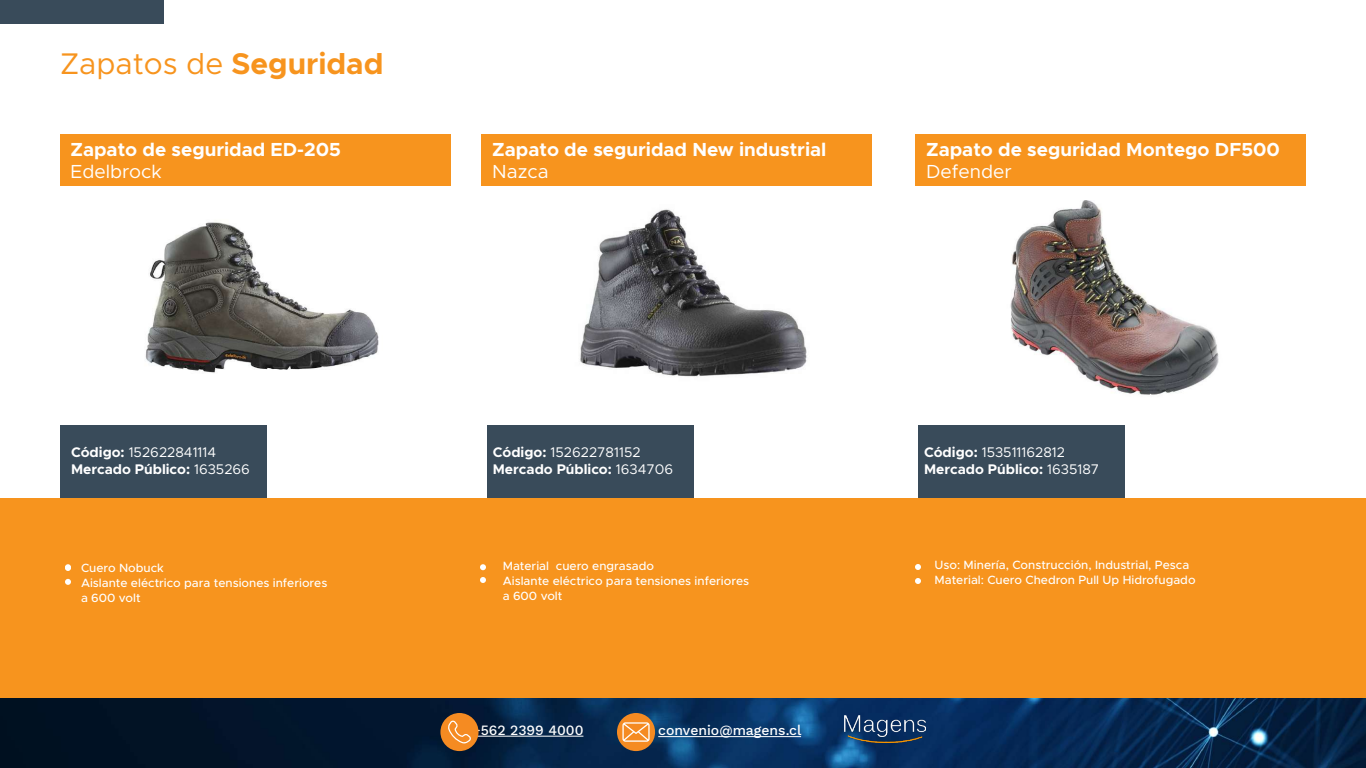
<style>
.page{position:relative;width:1366px;height:768px;background:#fff}
.page>*{position:absolute;margin:0;border:0;box-sizing:border-box;transform-origin:0 0}
.t1{font:30px "Metropolis";color:#f7941e}
.t2{font:700 19px "Metropolis";color:#fff}
.t3{font:19px "Metropolis";color:#fff}
.t4{font:700 14px/16.8px "Metropolis";color:#fff}
.t5{font:500 14px "Work Sans";color:#fff}
.t6{font:500 12px/15px "Metropolis";color:#fff}
.s1{font-weight:700}
.s2{font-weight:400}
</style>
<div class="page">
<img style="left:0;top:698px;width:1366px;height:70px">
<div style="left:617px;top:713px;width:38px;height:38px;background:#f58b22;border-radius:50%"></div>
<svg style="left:622px;top:722px;width:28px;height:20px"></svg>
<hr style="left:658px;top:736px;width:143px;height:1px;background:#fff">
<hr style="left:450px;top:736px;width:133px;height:1px;background:#fff">
<div style="left:440px;top:713px;width:39px;height:38px;background:#f58b22;border-radius:50%"></div>
<svg style="left:448px;top:720px;width:23px;height:23px"></svg>
<img style="left:845px;top:716px;width:81px;height:27px">
<div style="left:60px;top:425px;width:207px;height:98px;background:#394b5a"></div>
<div style="left:487px;top:425px;width:207px;height:98px;background:#394b5a"></div>
<div style="left:918px;top:425px;width:207px;height:98px;background:#394b5a"></div>
<div style="left:0;top:498px;width:1366px;height:200px;background:#f7941e"></div>
<img style="left:1010px;top:201px;width:209px;height:194px">
<div style="left:60px;top:134px;width:390px;height:51px;background:#f7941e"></div>
<div style="left:482px;top:134px;width:390px;height:51px;background:#f7941e"></div>
<div style="left:915px;top:134px;width:390px;height:51px;background:#f7941e"></div>
<img style="left:145px;top:222px;width:234px;height:151px">
<img style="left:580px;top:209px;width:227px;height:168px">
<div style="left:0;top:0;width:163px;height:24px;background:#394b5a"></div>
<svg style="left:480px;top:564px;width:6px;height:6px"></svg>
<svg style="left:480px;top:577px;width:6px;height:6px"></svg>
<svg style="left:915px;top:564px;width:6px;height:6px"></svg>
<svg style="left:915px;top:578px;width:6px;height:6px"></svg>
<svg style="left:65px;top:564px;width:6px;height:7px"></svg>
<svg style="left:65px;top:579px;width:6px;height:6px"></svg>
<h1 class="t1" style="left:60px;top:45px;width:325px">Zapatos de <span class="s1">Seguridad</span></h1>
<h2 class="t2" style="left:71px;top:137px;width:272px">Zapato de seguridad ED-205</h2>
<h2 class="t3" style="left:71px;top:160px;width:93px">Edelbrock</h2>
<h2 class="t2" style="left:492px;top:137px;width:336px">Zapato de seguridad New industrial</h2>
<h2 class="t3" style="left:492px;top:160px;width:58px">Nazca</h2>
<h2 class="t2" style="left:926px;top:137px;width:355px">Zapato de seguridad Montego DF500</h2>
<h2 class="t3" style="left:926px;top:160px;width:87px">Defender</h2>
<p class="t4" style="left:71px;top:444px;width:181px">Código: <span class="s2">152622841114<br></span>Mercado Público: <span class="s2">1635266</span></p>
<p class="t4" style="left:493px;top:444px;width:182px">Código: <span class="s2">152622781152<br></span>Mercado Público: <span class="s2">1634706</span></p>
<p class="t4" style="left:924px;top:444px;width:177px">Código: <span class="s2">153511162812<br></span>Mercado Público: <span class="s2">1635187</span></p>
<p class="t6" style="left:81px;top:560px;width:248px">Cuero Nobuck<br>Aislante eléctrico para tensiones inferiores a 600 volt</p>
<p class="t6" style="left:503px;top:558px;width:248px">Material cuero engrasado<br>Aislante eléctrico para tensiones inferiores a 600 volt</p>
<p class="t6" style="left:935px;top:558px;width:263px">Uso: Minería, Construcción, Industrial, Pesca<br>Material: Cuero Chedron Pull Up Hidrofugado</p>
<p class="t5" style="left:472px;top:719px;width:113px">+562 2399 4000</p>
<p class="t5" style="left:658px;top:720px;width:145px">convenio@magens.cl</p>
</div>
